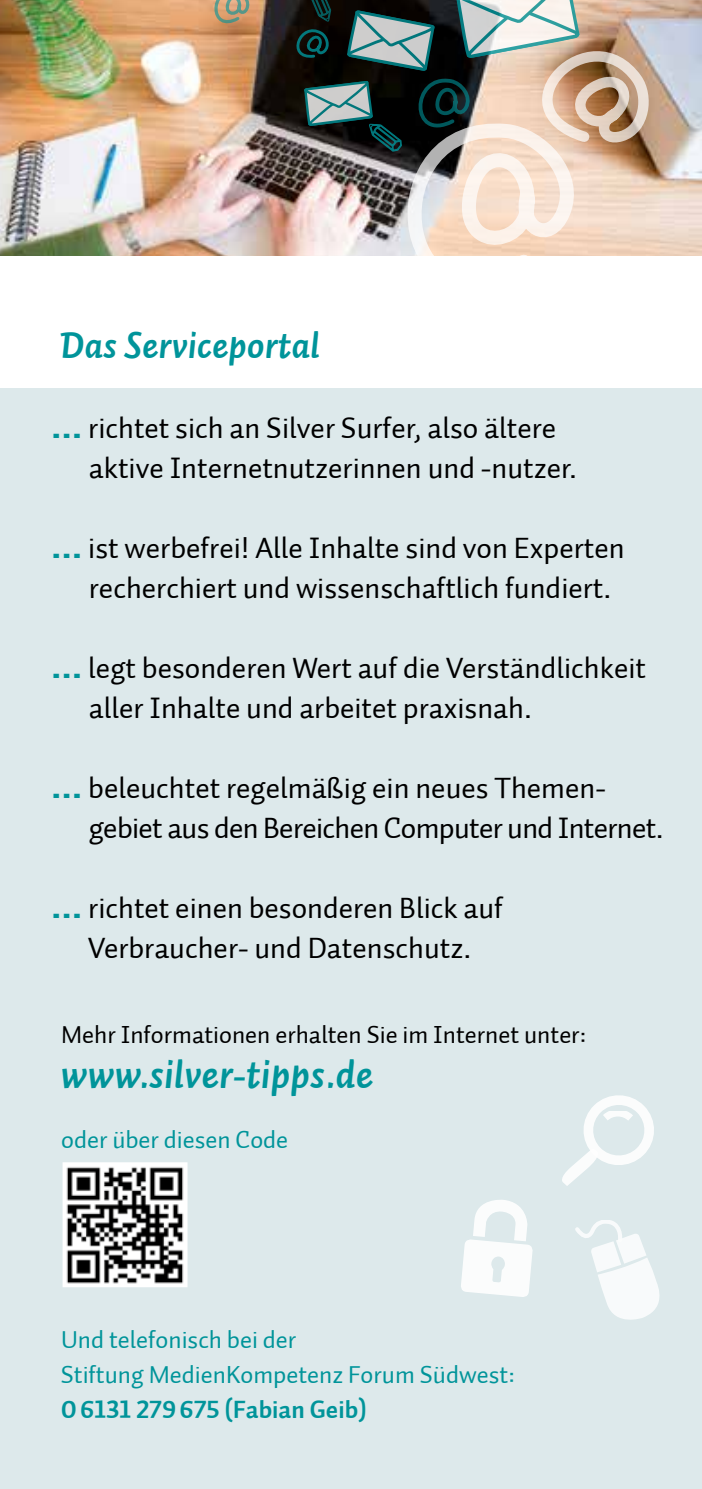
<style>
.page{position:relative;width:702px;height:1489px;background:#fff}
.page>*{position:absolute;margin:0;border:0;box-sizing:border-box;transform-origin:0 0}
.t1{font:italic 700 40px "Auto 2";color:#00949a}
.t2{font:italic 700 37.5px "Auto 2";color:#00949a}
.t3{font:30px/40px "Auto 1";color:#000}
.t4{font:30px/40px "Auto 1";letter-spacing:-.02em;color:#000}
.t5{font:25px/35px "Auto 1";color:#00949a}
.t6{font:25px "Auto 1";color:#000}
.t7{font:25px "Auto 1 Bold LF";color:#00949a}
.s1{font-weight:900;color:#00949a}
</style>
<div class="page">
<img style="left:0;top:0;width:702px;height:256px">
<svg style="left:377px;top:152px;width:221px;height:104px;background:#dcccc1"></svg>
<img style="left:293px;top:0;width:365px;height:152px">
<svg style="left:206px;top:0;width:49px;height:30px"></svg>
<div style="left:0;top:385px;width:702px;height:1103px;background:#dde9eb"></div>
<svg style="left:562px;top:1095px;width:92px;height:90px"></svg>
<div style="left:0;top:256px;width:702px;height:132px;background:#fff"></div>
<svg style="left:575px;top:1220px;width:85px;height:100px"></svg>
<svg style="left:461px;top:1200px;width:72px;height:97px"></svg>
<img style="left:66px;top:1165px;width:118px;height:119px">
<div style="left:63px;top:1162px;width:124px;height:125px;border:2px solid #fff"></div>
<p class="t2" style="left:60px;top:320px;width:261px">Das Serviceportal</p>
<p class="t3" style="left:89px;top:408px;width:489px;text-indent:-38px"><span class="s1">…</span> richtet sich an Silver Surfer, also ältere aktive Internetnutzerinnen und -nutzer.</p>
<p class="t3" style="left:89px;top:528px;width:537px;text-indent:-38px"><span class="s1">…</span> ist werbefrei! Alle Inhalte sind von Experten recherchiert und wissenschaftlich fundiert.</p>
<p class="t3" style="left:89px;top:648px;width:558px;text-indent:-38px"><span class="s1">…</span> legt besonderen Wert auf die Verständlichkeit aller Inhalte und arbeitet praxisnah.</p>
<p class="t4" style="left:89px;top:768px;width:576px;text-indent:-37px"><span class="s1">…</span> beleuchtet regelmäßig ein neues Themen&shy;gebiet aus den Bereichen Computer und Internet.</p>
<p class="t3" style="left:51px;top:888px;width:453px;text-align:center"><span class="s1">…</span> richtet einen besonderen Blick auf<br>Verbraucher- und Datenschutz.</p>
<p class="t6" style="left:61px;top:1018px;width:526px">Mehr Informationen erhalten Sie im Internet unter:</p>
<h1 class="t1" style="left:60px;top:1048px;width:314px">www.silver-tipps.de</h1>
<p class="t5" style="left:61px;top:1122px;width:228px">oder über diesen Code</p>
<p class="t5" style="left:61px;top:1322px;width:455px">Und telefonisch bei der<br>Stiftung MedienKompetenz Forum Südwest:</p>
<p class="t7" style="left:61px;top:1393px;width:307px">06131 279675 (Fabian Geib)</p>
</div>
